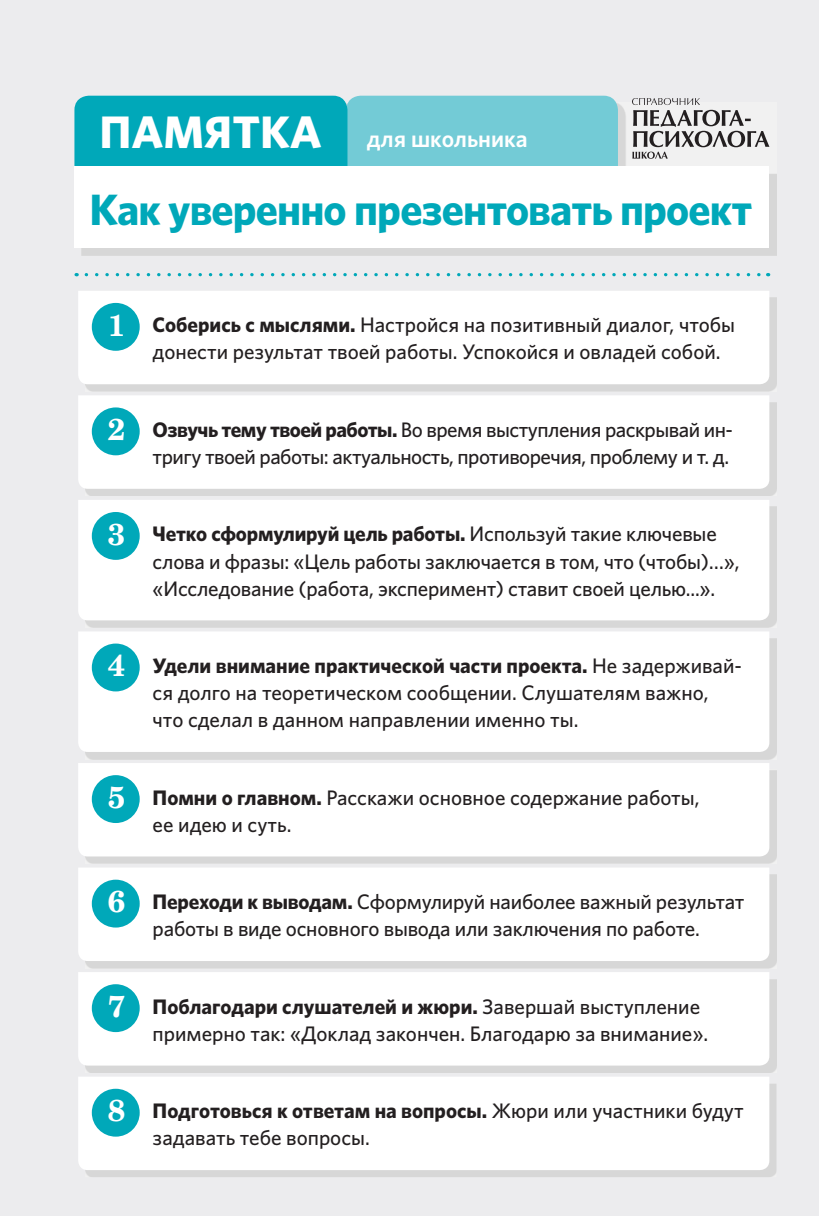
<style>
.page{position:relative;width:819px;height:1216px;background:#fff}
.page>*{position:absolute;margin:0;border:0;box-sizing:border-box;transform-origin:0 0}
.t1{font:700 43.93px "Whitney";letter-spacing:-.02em;color:#00a8b9}
.t2{font:700 30.45px "Century Schlbk Cyr";color:#fff}
.t3{font:600 23.62px "Whitney";color:#fff}
.t4{font:500 21px/26.9px "Whitney";letter-spacing:-.01em;color:#231f20}
.s1{font-weight:700;font-size:45.68px}
.s2{font-weight:700}
</style>
<div class="page">
<div style="left:0;top:0;width:819px;height:1215px;background:#ececee"></div>
<img style="left:81px;top:103px;width:695px;height:152px">
<div style="left:346px;top:96px;width:272px;height:99px;background:#73cbd6;border-radius:14px"></div>
<div style="left:74px;top:96px;width:273px;height:99px;background:#00a8b9;border-radius:14px"></div>
<div style="left:74px;top:167px;width:695px;height:81px;background:#fff"></div>
<svg style="left:86px;top:273px;width:682px;height:3px"></svg>
<div style="left:78px;top:291px;width:691px;height:93px;background:#fff"></div>
<div style="left:92px;top:303px;width:48px;height:48px;background:#00a8b9;border-radius:50%"></div>
<div style="left:78px;top:395px;width:691px;height:94px;background:#fff"></div>
<div style="left:92px;top:407px;width:48px;height:48px;background:#00a8b9;border-radius:50%"></div>
<div style="left:78px;top:500px;width:691px;height:120px;background:#fff"></div>
<div style="left:92px;top:512px;width:48px;height:48px;background:#00a8b9;border-radius:50%"></div>
<div style="left:78px;top:632px;width:691px;height:120px;background:#fff"></div>
<div style="left:92px;top:643px;width:48px;height:48px;background:#00a8b9;border-radius:50%"></div>
<div style="left:78px;top:763px;width:691px;height:93px;background:#fff"></div>
<div style="left:92px;top:775px;width:48px;height:48px;background:#00a8b9;border-radius:50%"></div>
<div style="left:78px;top:868px;width:691px;height:93px;background:#fff"></div>
<div style="left:92px;top:879px;width:48px;height:48px;background:#00a8b9;border-radius:50%"></div>
<div style="left:78px;top:972px;width:691px;height:93px;background:#fff"></div>
<div style="left:92px;top:984px;width:48px;height:48px;background:#00a8b9;border-radius:50%"></div>
<img style="left:85px;top:1084px;width:691px;height:93px">
<div style="left:78px;top:1077px;width:691px;height:92px;background:#fff"></div>
<div style="left:92px;top:1088px;width:48px;height:48px;background:#00a8b9;border-radius:50%"></div>
<svg style="left:632px;top:98px;width:137px;height:61px"></svg>
<p class="t3" style="left:100px;top:123px;width:429px"><span class="s1">ПАМЯТКА</span> для школьника</p>
<h1 class="t1" style="left:89px;top:180px;width:664px">Как уверенно презентовать проект</h1>
<h2 class="t2" style="left:108px;top:305px;width:19px">1</h2>
<p class="t4" style="left:153px;top:311px;width:584px"><span class="s2">Соберись с мыслями.</span> Настройся на позитивный диалог, чтобы донести результат твоей работы. Успокойся и овладей собой.</p>
<h2 class="t2" style="left:108px;top:410px;width:19px">2</h2>
<p class="t4" style="left:153px;top:416px;width:581px"><span class="s2">Озвучь тему твоей работы.</span> Во время выступления раскрывай ин&shy;тригу твоей работы: актуальность, противоречия, проблему и т. д.</p>
<h2 class="t2" style="left:108px;top:514px;width:19px">3</h2>
<p class="t4" style="left:153px;top:520px;width:588px"><span class="s2">Четко сформулируй цель работы.</span> Используй такие ключевые слова и фразы: «Цель работы заключается в том, что (чтобы)…», «Исследование (работа, эксперимент) ставит своей целью...».</p>
<h2 class="t2" style="left:108px;top:646px;width:19px">4</h2>
<p class="t4" style="left:153px;top:652px;width:591px"><span class="s2">Удели внимание практической части проекта.</span> Не задерживай&shy;ся долго на теоретическом сообщении. Слушателям важно, что сделал в данном направлении именно ты.</p>
<h2 class="t2" style="left:108px;top:777px;width:19px">5</h2>
<p class="t4" style="left:153px;top:783px;width:548px"><span class="s2">Помни о главном.</span> Расскажи основное содержание работы, ее идею и суть.</p>
<h2 class="t2" style="left:108px;top:882px;width:19px">6</h2>
<p class="t4" style="left:153px;top:888px;width:593px"><span class="s2">Переходи к выводам.</span> Сформулируй наиболее важный результат работы в виде основного вывода или заключения по работе.</p>
<h2 class="t2" style="left:108px;top:986px;width:19px">7</h2>
<p class="t4" style="left:153px;top:992px;width:557px"><span class="s2">Поблагодари слушателей и жюри.</span> Завершай выступление примерно так: «Доклад закончен. Благодарю за внимание».</p>
<h2 class="t2" style="left:108px;top:1091px;width:19px">8</h2>
<p class="t4" style="left:153px;top:1097px;width:592px"><span class="s2">Подготовься к ответам на вопросы.</span> Жюри или участники будут задавать тебе вопросы.</p>
</div>
